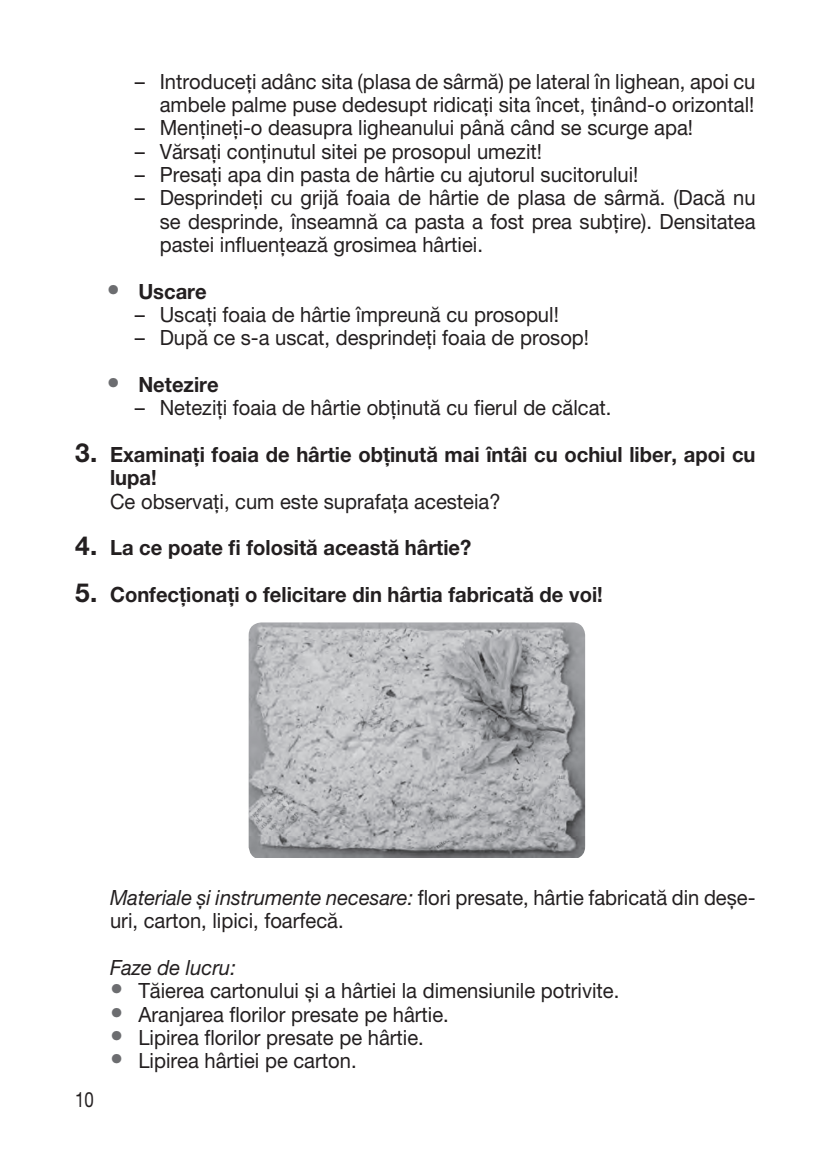
<style>
.page{position:relative;width:823px;height:1166px;background:#fff}
.page>*{position:absolute;margin:0;border:0;box-sizing:border-box;transform-origin:0 0}
.t1{font:21px/23.3px "Helvetica Neue LT Pro";color:#231f20;text-align:right;scale:.96 1}
.t2{font:700 21px/23.3px "Helvetica Neue LT Pro";color:#231f20;scale:.96 1}
.t3{font:italic 21px "Helvetica Neue LT Pro";color:#231f20;scale:.96 1}
.t4{font:21px "Helvetica Neue LT Pro";color:#231f20;scale:.8 1}
.s1{font-size:26.25px;color:#6c6d70}
.s2{font-size:26.25px}
.s3{font-style:italic}
.s4{font-weight:700;font-size:26.25px;color:#6c6d70}
</style>
<div class="page">
<img style="left:248px;top:622px;width:337px;height:236px">
<p class="t1" style="left:135px;top:69px;width:647px">– Introduceţi adânc sita (plasa de sârmă) pe lateral în lighean, apoi cu ambele palme puse dedesupt ridicaţi sita încet, ţinând-o orizontal!</p>
<p class="t1" style="left:135px;top:116px;width:582px">– Menţineţi-o deasupra ligheanului până când se scurge apa!</p>
<p class="t1" style="left:135px;top:139px;width:425px">– Vărsaţi conţinutul sitei pe prosopul umezit!</p>
<p class="t1" style="left:135px;top:162px;width:526px">– Presaţi apa din pasta de hârtie cu ajutorul sucitorului!</p>
<p class="t1" style="left:160px;top:186px;width:622px;text-align:justify;text-indent:-25px">– Desprindeţi cu grijă foaia de hârtie de plasa de sârmă. (Dacă nu se desprinde, înseamnă ca pasta a fost prea subţire). Densitatea pastei influenţează grosimea hârtiei.</p>
<p class="t2" style="left:107px;top:279px;width:105px"><span class="s1">•</span> Uscare</p>
<p class="t1" style="left:135px;top:302px;width:443px">– Uscaţi foaia de hârtie împreună cu prosopul!</p>
<p class="t1" style="left:135px;top:326px;width:474px">– După ce s-a uscat, desprindeţi foaia de prosop!</p>
<p class="t2" style="left:107px;top:372px;width:118px"><span class="s1">•</span> Netezire</p>
<p class="t1" style="left:135px;top:396px;width:498px">– Neteziţi foaia de hârtie obţinută cu fierul de călcat.</p>
<p class="t2" style="left:110px;top:442px;width:673px;text-indent:-35px"><span class="s2">3.</span> Examinaţi foaia de hârtie obţinută mai întâi cu ochiul liber, apoi cu lupa!</p>
<p class="t1" style="left:110px;top:489px;width:408px">Ce observaţi, cum este suprafaţa acesteia?</p>
<p class="t2" style="left:75px;top:535px;width:414px"><span class="s2">4.</span> La ce poate fi folosită această hârtie?</p>
<p class="t2" style="left:75px;top:582px;width:550px"><span class="s2">5.</span> Confecţionaţi o felicitare din hârtia fabricată de voi!</p>
<p class="t4" style="left:75px;top:1086px;width:25px">10</p>
<p class="t1" style="left:110px;top:885px;width:673px;text-align:left"><span class="s3">Materiale şi instrumente necesare:</span> flori presate, hârtie fabricată din deşe&shy;uri, carton, lipici, foarfecă.</p>
<p class="t3" style="left:110px;top:954px;width:133px">Faze de lucru:</p>
<p class="t1" style="left:110px;top:979px;width:532px"><span class="s4">•</span> Tăierea cartonului şi a hârtiei la dimensiunile potrivite.</p>
<p class="t1" style="left:110px;top:1002px;width:354px"><span class="s4">•</span> Aranjarea florilor presate pe hârtie.</p>
<p class="t1" style="left:110px;top:1025px;width:328px"><span class="s4">•</span> Lipirea florilor presate pe hârtie.</p>
<p class="t1" style="left:110px;top:1048px;width:258px"><span class="s4">•</span> Lipirea hârtiei pe carton.</p>
</div>
